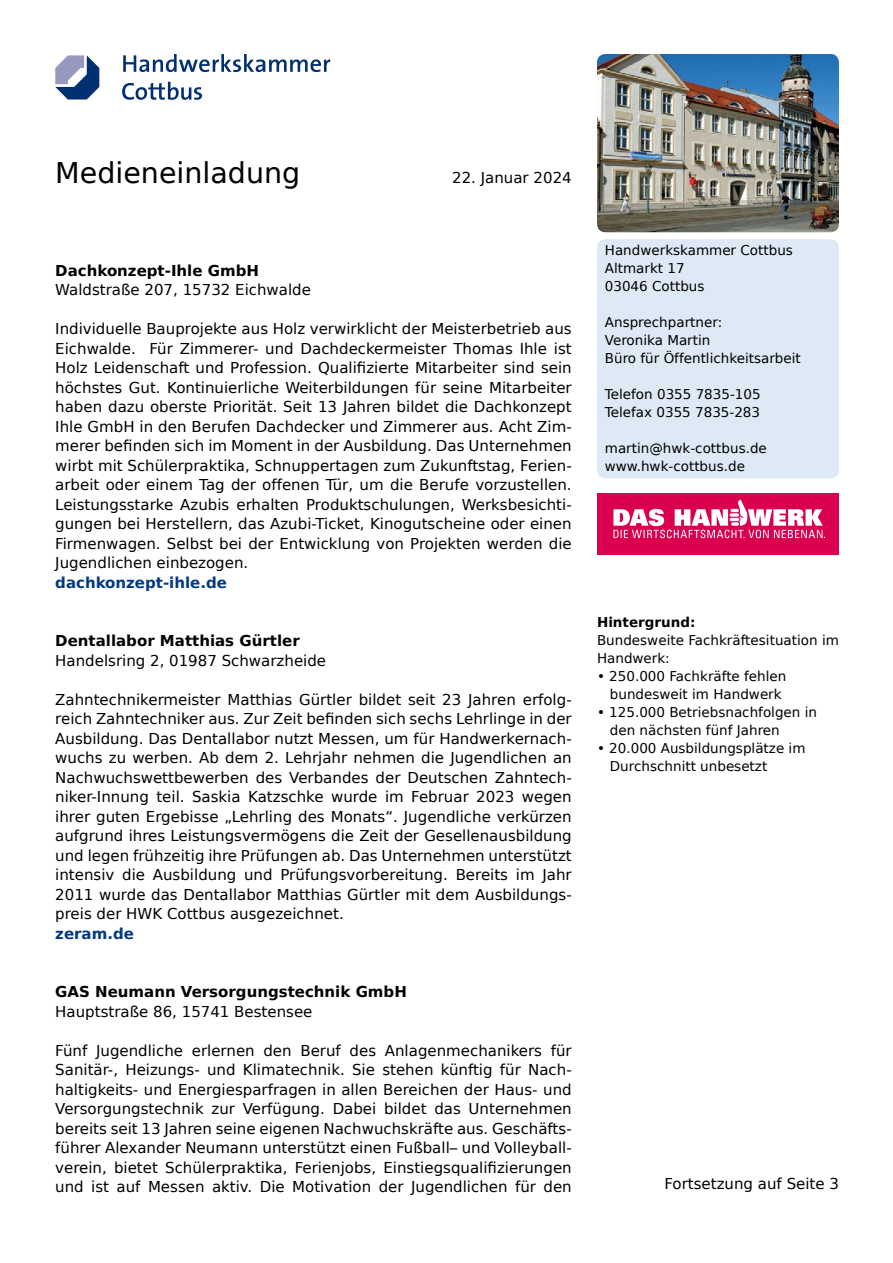
<style>
.page{position:relative;width:893px;height:1263px;background:#fff}
.page>*{position:absolute;margin:0;border:0;box-sizing:border-box;transform-origin:0 0}
.t1{font:28.5px "Bitstream Vera Sans";color:#000}
.t2{font:15px/19.5px "Bitstream Vera Sans";color:#000;text-align:justify}
.t3{font:700 15px "Bitstream Vera Sans";color:#000}
.t4{font:700 15px "Bitstream Vera Sans";color:#003882}
.t5{font:13.5px/18px "Bitstream Vera Sans";color:#000}
.t6{font:700 13.5px "Bitstream Vera Sans";color:#000}
</style>
<div class="page">
<div style="left:597px;top:239px;width:242px;height:239px;background:#dde9f5;border-radius:9px"></div>
<svg style="left:123px;top:54px;width:207px;height:18px"></svg>
<svg style="left:122px;top:82px;width:80px;height:18px"></svg>
<svg style="left:55px;top:55px;width:44px;height:45px"></svg>
<div style="left:597px;top:493px;width:242px;height:61px;background:#db004f"></div>
<svg style="left:613px;top:500px;width:212px;height:38px"></svg>
<img style="left:597px;top:54px;width:241px;height:178px;border-radius:9px">
<h1 class="t1" style="left:55px;top:157px;width:246px">Medieneinladung</h1>
<p class="t2" style="left:452px;top:168px;width:121px">22. Januar 2024</p>
<p class="t3" style="left:55px;top:262px;width:205px">Dachkonzept-Ihle GmbH</p>
<p class="t2" style="left:55px;top:280px;width:257px">Waldstraße 207, 15732 Eichwalde</p>
<p class="t2" style="left:55px;top:319px;width:518px">Individuelle Bauprojekte aus Holz verwirklicht der Meisterbetrieb aus Eichwalde. Für Zimmerer- und Dachdeckermeister Thomas Ihle ist Holz Leidenschaft und Profession. Qualifizierte Mitarbeiter sind sein höchstes Gut. Kontinuierliche Weiterbildungen für seine Mitarbeiter haben dazu oberste Priorität. Seit 13 Jahren bildet die Dachkonzept Ihle GmbH in den Berufen Dachdecker und Zimmerer aus. Acht Zim&shy;merer befinden sich im Moment in der Ausbildung. Das Unternehmen wirbt mit Schülerpraktika, Schnuppertagen zum Zukunftstag, Ferien&shy;arbeit oder einem Tag der offenen Tür, um die Berufe vorzustellen.<br>Leistungsstarke Azubis erhalten Produktschulungen, Werksbesichti&shy;gungen bei Herstellern, das Azubi-Ticket, Kinogutscheine oder einen Firmenwagen. Selbst bei der Entwicklung von Projekten werden die Jugendlichen einbezogen.</p>
<p class="t4" style="left:55px;top:574px;width:173px">dachkonzept-ihle.de</p>
<p class="t3" style="left:55px;top:632px;width:246px">Dentallabor Matthias Gürtler</p>
<p class="t2" style="left:55px;top:651px;width:272px">Handelsring 2, 01987 Schwarzheide</p>
<p class="t2" style="left:55px;top:690px;width:518px">Zahntechnikermeister Matthias Gürtler bildet seit 23 Jahren erfolg&shy;reich Zahntechniker aus. Zur Zeit befinden sich sechs Lehrlinge in der Ausbildung. Das Dentallabor nutzt Messen, um für Handwerkernach&shy;wuchs zu werben. Ab dem 2. Lehrjahr nehmen die Jugendlichen an Nachwuchswettbewerben des Verbandes der Deutschen Zahntech&shy;niker-Innung teil. Saskia Katzschke wurde im Februar 2023 wegen ihrer guten Ergebisse „Lehrling des Monats“. Jugendliche verkürzen aufgrund ihres Leistungsvermögens die Zeit der Gesellenausbildung und legen frühzeitig ihre Prüfungen ab. Das Unternehmen unterstützt intensiv die Ausbildung und Prüfungsvorbereitung. Bereits im Jahr 2011 wurde das Dentallabor Matthias Gürtler mit dem Ausbildungs&shy;preis der HWK Cottbus ausgezeichnet.</p>
<p class="t4" style="left:55px;top:925px;width:80px">zeram.de</p>
<p class="t3" style="left:55px;top:983px;width:353px">GAS Neumann Versorgungstechnik GmbH</p>
<p class="t2" style="left:55px;top:1002px;width:259px">Hauptstraße 86, 15741 Bestensee</p>
<p class="t2" style="left:55px;top:1041px;width:518px">Fünf Jugendliche erlernen den Beruf des Anlagenmechanikers für Sanitär-, Heizungs- und Klimatechnik. Sie stehen künftig für Nach&shy;haltigkeits- und Energiesparfragen in allen Bereichen der Haus- und Versorgungstechnik zur Verfügung. Dabei bildet das Unternehmen bereits seit 13 Jahren seine eigenen Nachwuchskräfte aus. Geschäfts&shy;führer Alexander Neumann unterstützt einen Fußball– und Volleyball&shy;verein, bietet Schülerpraktika, Ferienjobs, Einstiegsqualifizierungen und ist auf Messen aktiv. Die Motivation der Jugendlichen für den</p>
<p class="t5" style="left:605px;top:241px;width:190px">Handwerkskammer Cottbus<br>Altmarkt 17<br>03046 Cottbus</p>
<p class="t5" style="left:605px;top:313px;width:197px">Ansprechpartner:<br>Veronika Martin<br>Büro für Öffentlichkeitsarbeit</p>
<p class="t5" style="left:605px;top:385px;width:157px">Telefon 0355 7835-105<br>Telefax 0355 7835-283</p>
<p class="t5" style="left:605px;top:439px;width:163px">martin@hwk-cottbus.de www.hwk-cottbus.de</p>
<p class="t6" style="left:597px;top:614px;width:100px">Hintergrund:</p>
<p class="t5" style="left:597px;top:631px;width:243px">Bundesweite Fachkräftesituation im<br>Handwerk:</p>
<p class="t5" style="left:597px;top:667px;width:191px;text-align:center">• 250.000 Fachkräfte fehlen bundesweit im Handwerk</p>
<p class="t5" style="left:610px;top:703px;width:209px;text-indent:-13px">• 125.000 Betriebsnachfolgen in den nächsten fünf Jahren</p>
<p class="t5" style="left:610px;top:739px;width:197px;text-indent:-13px">• 20.000 Ausbildungsplätze im<br>Durchschnitt unbesetzt</p>
<p class="t2" style="left:664px;top:1174px;width:176px">Fortsetzung auf Seite 3</p>
</div>
